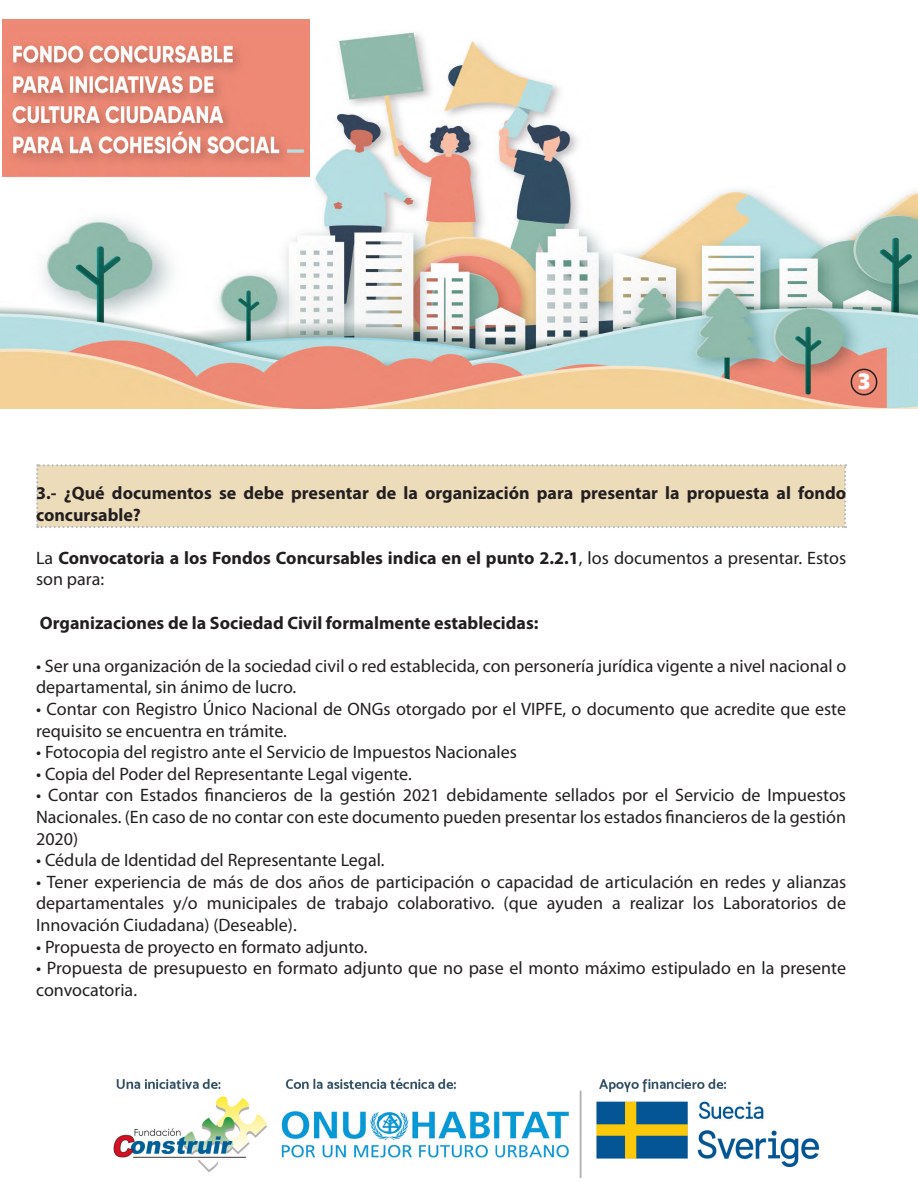
<style>
.page{position:relative;width:918px;height:1188px;background:#fff}
.page>*{position:absolute;margin:0;border:0;box-sizing:border-box;transform-origin:0 0}
.t1{font:900 24px "Amplitude";color:#fff}
.t2{font:18px/21.6px "Myriad Pro";color:#231f20}
.t3{font:700 18px/21.6px "Myriad Pro";color:#231f20}
.s1{font-weight:400}
</style>
<div class="page">
<img style="left:113px;top:1078px;width:707px;height:100px">
<img style="left:0;top:19px;width:918px;height:389px">
<div style="left:851px;top:369px;width:26px;height:26px;border:2px solid #231f20;border-radius:50%"></div>
<img style="left:2px;top:20px;width:308px;height:164px">
<div style="left:36px;top:464px;width:810px;height:64px;background:#eddcba"></div>
<h1 class="t1" style="left:858px;top:367px;width:13px">3</h1>
<p class="t3" style="left:36px;top:482px;width:812px">3.- ¿Qué documentos se debe presentar de la organización para presentar la propuesta al fondo concursable?</p>
<p class="t3" style="left:36px;top:547px;width:812px"><span class="s1">La</span> Convocatoria a los Fondos Concursables indica en el punto 2.2.1<span class="s1">, los documentos a presentar. Estos son para:</span></p>
<p class="t3" style="left:40px;top:612px;width:500px">Organizaciones de la Sociedad Civil formalmente establecidas:</p>
<p class="t2" style="left:36px;top:655px;width:812px">• Ser una organización de la sociedad civil o red establecida, con personería jurídica vigente a nivel nacional o departamental, sin ánimo de lucro.</p>
<p class="t2" style="left:36px;top:698px;width:812px">• Contar con Registro Único Nacional de ONGs otorgado por el VIPFE, o documento que acredite que este requisito se encuentra en trámite.</p>
<p class="t2" style="left:36px;top:742px;width:482px">• Fotocopia del registro ante el Servicio de Impuestos Nacionales</p>
<p class="t2" style="left:36px;top:763px;width:377px">• Copia del Poder del Representante Legal vigente.</p>
<p class="t2" style="left:36px;top:785px;width:811px;text-align:justify">• Contar con Estados financieros de la gestión 2021 debidamente sellados por el Servicio de Impuestos Nacionales. (En caso de no contar con este documento pueden presentar los estados financieros de la gestión 2020)</p>
<p class="t2" style="left:36px;top:850px;width:350px">• Cédula de Identidad del Representante Legal.</p>
<p class="t2" style="left:36px;top:871px;width:812px;text-align:justify">• Tener experiencia de más de dos años de participación o capacidad de articulación en redes y alianzas departamentales y/o municipales de trabajo colaborativo. (que ayuden a realizar los Laboratorios de Innovación Ciudadana) (Deseable).</p>
<p class="t2" style="left:36px;top:936px;width:333px">• Propuesta de proyecto en formato adjunto.</p>
<p class="t2" style="left:36px;top:958px;width:811px">• Propuesta de presupuesto en formato adjunto que no pase el monto máximo estipulado en la presente convocatoria.</p>
</div>
